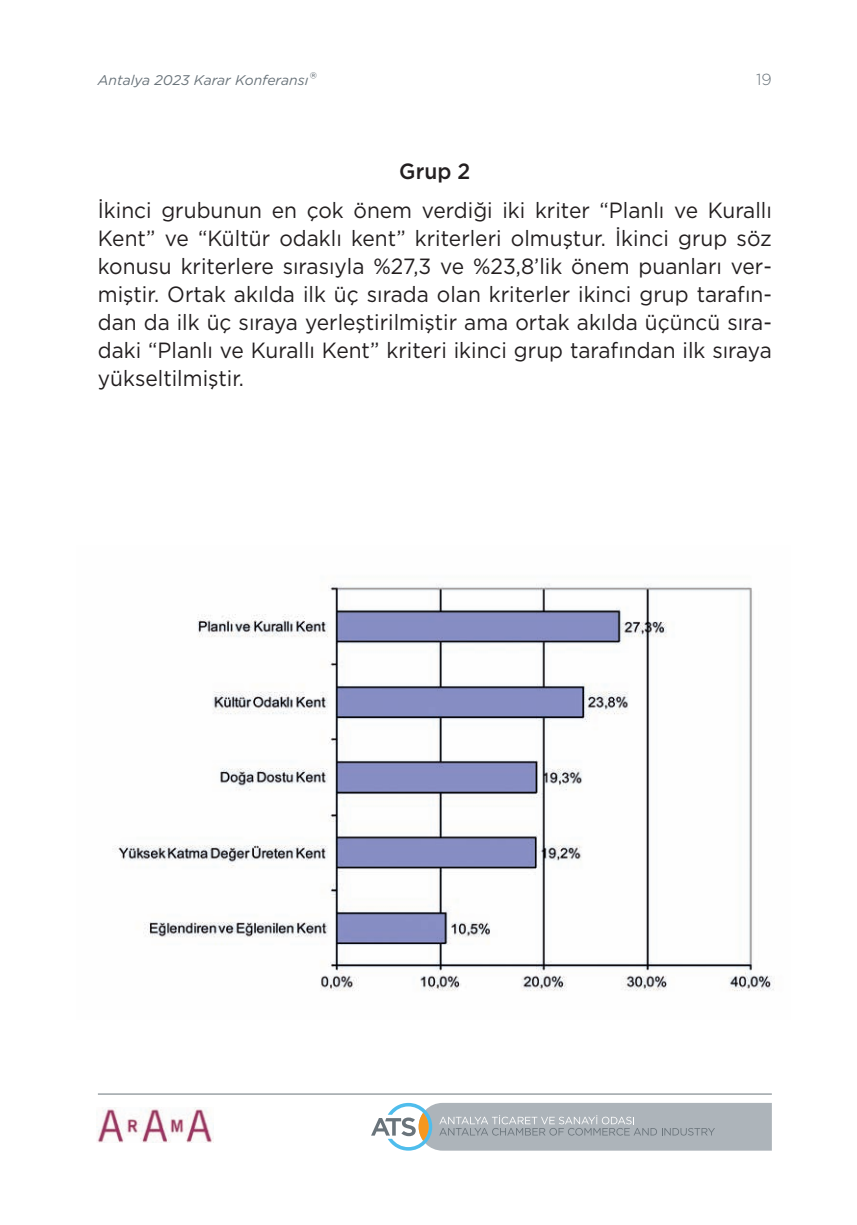
<style>
.page{position:relative;width:857px;height:1225px;background:#fff}
.page>*{position:absolute;margin:0;border:0;box-sizing:border-box;transform-origin:0 0}
.t1{font:22px/28px "Gotham";color:#231f20;text-align:justify;scale:.95 1}
.t2{font:500 22px "Gotham";color:#231f20;scale:.95 1}
.t3{font:300 16px "Gotham";color:#6a747b}
.t4{font:italic 14px "Gotham";color:#6a747b}
.s1{font-size:18px}
</style>
<div class="page">
<svg style="left:371px;top:1103px;width:400px;height:47px;background:#b2babe"></svg>
<hr style="left:98px;top:1093px;width:673px;height:1px;background:#6a747b">
<img style="left:97px;top:1107px;width:116px;height:35px">
<img style="left:115px;top:584px;width:660px;height:407px">
<p class="t4" style="left:98px;top:71px;width:219px">Antalya 2023 Karar Konferansı<span class="s1">®</span></p>
<p class="t3" style="left:755px;top:70px;width:17px">19</p>
<p class="t2" style="left:399px;top:156px;width:76px">Grup 2</p>
<p class="t1" style="left:98px;top:196px;width:710px">İkinci grubunun en çok önem verdiği iki kriter “Planlı ve Kurallı Kent” ve “Kültür odaklı kent” kriterleri olmuştur. İkinci grup söz konusu kriterlere sırasıyla %27,3 ve %23,8’lik önem puanları ver&shy;miştir. Ortak akılda ilk üç sırada olan kriterler ikinci grup tarafın&shy;dan da ilk üç sıraya yerleştirilmiştir ama ortak akılda üçüncü sıra&shy;daki “Planlı ve Kurallı Kent” kriteri ikinci grup tarafından ilk sıraya yükseltilmiştir.</p>
</div>
